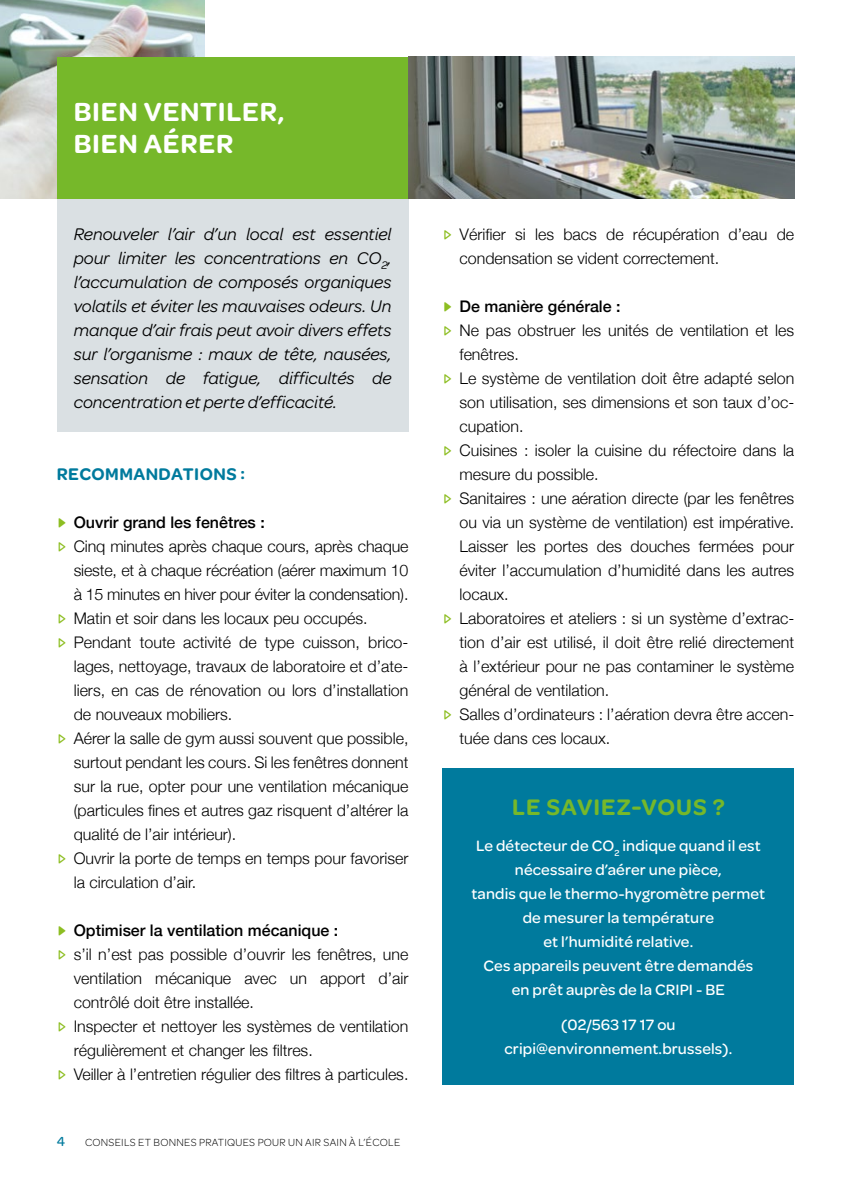
<style>
.page{position:relative;width:851px;height:1191px;background:#fff}
.page>*{position:absolute;margin:0;border:0;box-sizing:border-box;transform-origin:0 0}
.New-TitreBlanc-FondR{font:600 28px/32px "Omnes";letter-spacing:.025em;color:#fff}
.New-Bon-a-savoir-Ver{font:600 24px "Omnes";letter-spacing:.04em;color:#76b82a}
.New-Intro-FondGrisFR{font:italic 18px/24px "Omnes";color:#000;text-align:justify}
.New-Intertitre-BleuF{font:600 18px "Omnes";letter-spacing:.025em;color:#007a9d}
.t1{font:300 16px/24px "Helvetica Neue";color:#000;text-align:justify}
.New-Bon-a-savoir-Ver-2{font:500 16px/24px "Omnes";letter-spacing:.01em;color:#fff;text-align:center}
.t2{font:500 16px "Helvetica Neue";color:#000}
.t3{font:500 14px "Omnes";color:#007a9d}
.t4{font:300 11px "Omnes";letter-spacing:.025em;color:#000}
.s1{font-family:"Omnes";font-weight:500;color:#8dbe22}
</style>
<div class="page">
<div style="left:57px;top:198px;width:351px;height:234px;background:#dae0e3"></div>
<img style="left:0;top:0;width:204px;height:198px">
<div style="left:57px;top:57px;width:351px;height:141px;background:#76b82a"></div>
<img style="left:408px;top:57px;width:386px;height:141px">
<div style="left:442px;top:768px;width:352px;height:316px;background:#007a9d"></div>
<p class="New-TitreBlanc-FondR" style="left:74px;top:95px;width:212px">BIEN VENTILER,<br>BIEN AÉRER</p>
<p class="New-Intro-FondGrisFR" style="left:74px;top:221px;width:319px">Renouveler l’air d’un local est essentiel pour limiter les concentrations en CO<sub>2</sub>, l’accumulation de composés organiques volatils et éviter les mauvaises odeurs. Un manque d’air frais peut avoir divers effets sur l’organisme : maux de tête, nausées, sensation de fatigue, difficultés de concentration et perte d’efficacité.</p>
<p class="New-Intertitre-BleuF" style="left:57px;top:461px;width:190px">RECOMMANDATIONS :</p>
<p class="t2" style="left:74px;top:509px;width:192px">Ouvrir grand les fenêtres :</p>
<p class="t1" style="left:74px;top:533px;width:336px;text-indent:-17px"><span class="s1">ǜ</span> Cinq minutes après chaque cours, après chaque sieste, et à chaque récréation (aérer maximum 10 à 15 minutes en hiver pour éviter la condensation).</p>
<p class="t1" style="left:57px;top:605px;width:312px"><span class="s1">ǜ</span> Matin et soir dans les locaux peu occupés.</p>
<p class="t1" style="left:74px;top:629px;width:336px;text-indent:-17px"><span class="s1">ǜ</span> Pendant toute activité de type cuisson, brico&shy;lages, nettoyage, travaux de laboratoire et d’ate&shy;liers, en cas de rénovation ou lors d’installation de nouveaux mobiliers.</p>
<p class="t1" style="left:74px;top:725px;width:336px;text-indent:-17px"><span class="s1">ǜ</span> Aérer la salle de gym aussi souvent que possible, surtout pendant les cours. Si les fenêtres donnent sur la rue, opter pour une ventilation mécanique (particules fines et autres gaz risquent d’altérer la qualité de l’air intérieur).</p>
<p class="t1" style="left:74px;top:845px;width:336px;text-indent:-17px"><span class="s1">ǜ</span> Ouvrir la porte de temps en temps pour favoriser la circulation d’air.</p>
<p class="t2" style="left:74px;top:917px;width:266px">Optimiser la ventilation mécanique :</p>
<p class="t1" style="left:74px;top:941px;width:336px;text-indent:-17px"><span class="s1">ǜ</span> s’il n’est pas possible d’ouvrir les fenêtres, une ventilation mécanique avec un apport d’air contrôlé doit être installée.</p>
<p class="t1" style="left:74px;top:1013px;width:336px;text-indent:-17px"><span class="s1">ǜ</span> Inspecter et nettoyer les systèmes de ventilation régulièrement et changer les filtres.</p>
<p class="t1" style="left:57px;top:1061px;width:353px"><span class="s1">ǜ</span> Veiller à l’entretien régulier des filtres à particules.</p>
<p class="t3" style="left:57px;top:1131px;width:10px">4</p>
<p class="t4" style="left:85px;top:1134px;width:316px">CONSEILS ET BONNES PRATIQUES POUR UN AIR SAIN À L’ÉCOLE</p>
<p class="t1" style="left:459px;top:221px;width:336px;text-indent:-17px"><span class="s1">ǜ</span> Vérifier si les bacs de récupération d’eau de condensation se vident correctement.</p>
<p class="t2" style="left:459px;top:293px;width:162px">De manière générale :</p>
<p class="t1" style="left:459px;top:317px;width:336px;text-indent:-17px"><span class="s1">ǜ</span> Ne pas obstruer les unités de ventilation et les fenêtres.</p>
<p class="t1" style="left:459px;top:365px;width:336px;text-indent:-17px"><span class="s1">ǜ</span> Le système de ventilation doit être adapté selon son utilisation, ses dimensions et son taux d’oc&shy;cupation.</p>
<p class="t1" style="left:459px;top:437px;width:336px;text-indent:-17px"><span class="s1">ǜ</span> Cuisines : isoler la cuisine du réfectoire dans la mesure du possible.</p>
<p class="t1" style="left:459px;top:485px;width:336px;text-indent:-17px"><span class="s1">ǜ</span> Sanitaires : une aération directe (par les fenêtres ou via un système de ventilation) est impérative.<br>Laisser les portes des douches fermées pour éviter l’accumulation d’humidité dans les autres locaux.</p>
<p class="t1" style="left:459px;top:605px;width:336px;text-indent:-17px"><span class="s1">ǜ</span> Laboratoires et ateliers : si un système d’extrac&shy;tion d’air est utilisé, il doit être relié directement à l’extérieur pour ne pas contaminer le système général de ventilation.</p>
<p class="t1" style="left:459px;top:701px;width:336px;text-indent:-17px"><span class="s1">ǜ</span> Salles d’ordinateurs : l’aération devra être accen&shy;tuée dans ces locaux.</p>
<p class="New-Bon-a-savoir-Ver" style="left:512px;top:790px;width:214px">LE SAVIEZ-VOUS ?</p>
<p class="New-Bon-a-savoir-Ver-2" style="left:471px;top:832px;width:295px">Le détecteur de CO<sub>2</sub> indique quand il est nécessaire d’aérer une pièce,<br>tandis que le thermo-hygromètre permet de mesurer la température<br>et l’humidité relative.<br>Ces appareils peuvent être demandés<br>en prêt auprès de la CRIPI - BE</p>
<p class="New-Bon-a-savoir-Ver-2" style="left:504px;top:1012px;width:229px">(02/563 17 17 ou cripi@environnement.brussels).</p>
</div>
